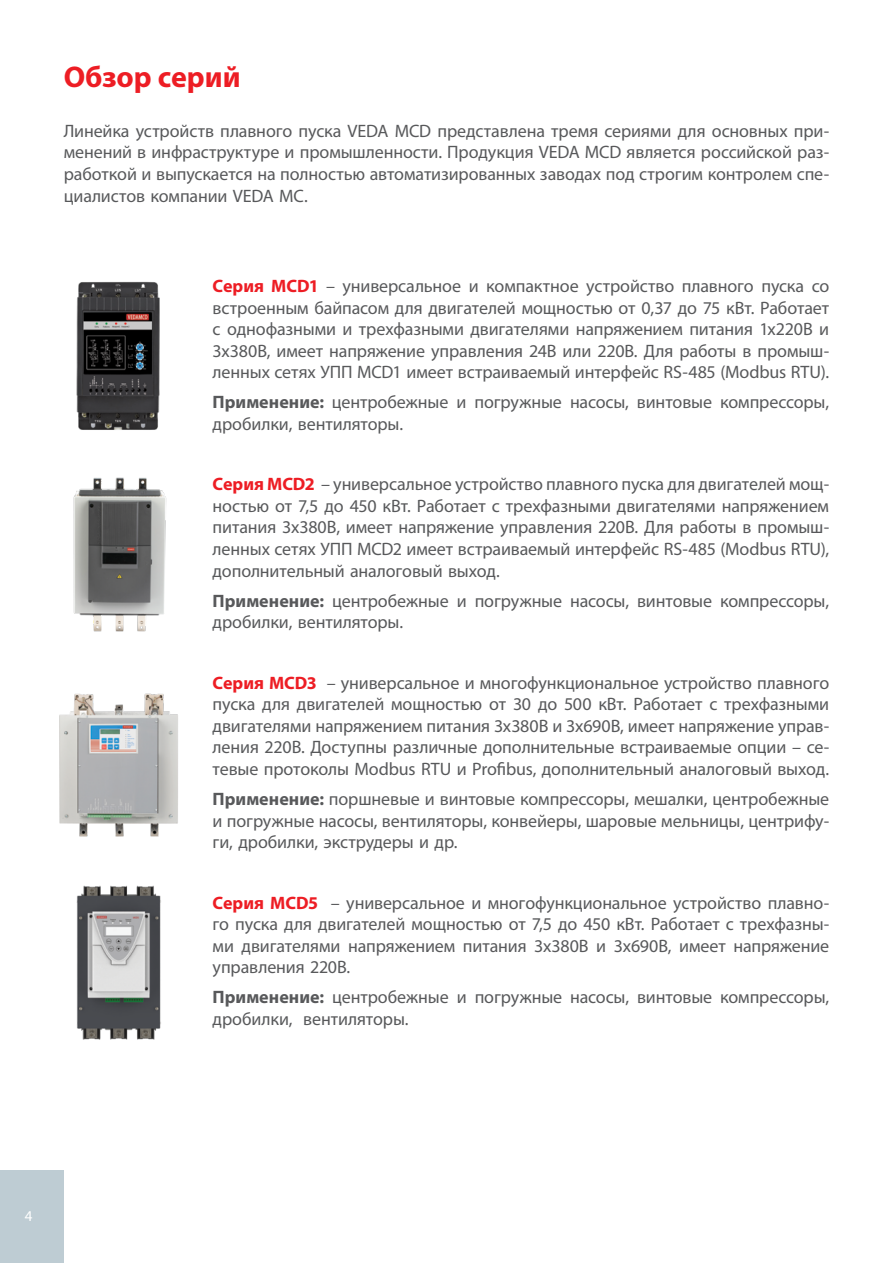
<style>
.page{position:relative;width:893px;height:1263px;background:#fff}
.page>*{position:absolute;margin:0;border:0;box-sizing:border-box;transform-origin:0 0}
.t1{font:700 30px "Myriad Pro";letter-spacing:-.005em;color:#ed1d24}
.t2{font:18px/21.6px "Myriad Pro";letter-spacing:-.005em;color:#58595b;text-align:justify}
.t3{font:15px "Myriad Pro";color:#fff}
.s1{font-weight:700;color:#ed1d24}
.s2{font-weight:700}
</style>
<div class="page">
<div style="left:0;top:1170px;width:64px;height:93px;background:#beccd3"></div>
<img style="left:76px;top:281px;width:84px;height:149px">
<img style="left:73px;top:477px;width:94px;height:155px">
<img style="left:59px;top:693px;width:119px;height:144px">
<img style="left:76px;top:885px;width:85px;height:155px">
<h1 class="t1" style="left:64px;top:58px;width:178px">Обзор серий</h1>
<p class="t2" style="left:64px;top:120px;width:767px">Линейка устройств плавного пуска VEDA MCD представлена тремя сериями для основных при&shy;менений в инфраструктуре и промышленности. Продукция VEDA MCD является российской раз&shy;работкой и выпускается на полностью автоматизированных заводах под строгим контролем спе&shy;циалистов компании VEDA MC.</p>
<p class="t2" style="left:213px;top:275px;width:618px"><span class="s1">Серия MCD1</span> – универсальное и компактное устройство плавного пуска со встроенным байпасом для двигателей мощностью от 0,37 до 75 кВт. Работает с однофазными и трехфазными двигателями напряжением питания 1х220В и 3х380В, имеет напряжение управления 24В или 220В. Для работы в промыш&shy;ленных сетях УПП MCD1 имеет встраиваемый интерфейс RS-485 (Modbus RTU).</p>
<p class="t2" style="left:213px;top:391px;width:618px"><span class="s2">Применение:</span> центробежные и погружные насосы, винтовые компрессоры, дробилки, вентиляторы.</p>
<p class="t2" style="left:213px;top:473px;width:618px"><span class="s1">Серия MCD2</span> – универсальное устройство плавного пуска для двигателей мощ&shy;ностью от 7,5 до 450 кВт. Работает с трехфазными двигателями напряжением питания 3х380В, имеет напряжение управления 220В. Для работы в промыш&shy;ленных сетях УПП MCD2 имеет встраиваемый интерфейс RS-485 (Modbus RTU), дополнительный аналоговый выход.</p>
<p class="t2" style="left:213px;top:590px;width:618px"><span class="s2">Применение:</span> центробежные и погружные насосы, винтовые компрессоры, дробилки, вентиляторы.</p>
<p class="t2" style="left:213px;top:671px;width:618px"><span class="s1">Серия MCD3</span> – универсальное и многофункциональное устройство плавного пуска для двигателей мощностью от 30 до 500 кВт. Работает с трехфазными двигателями напряжением питания 3х380В и 3х690В, имеет напряжение управ&shy;ления 220В. Доступны различные дополнительные встраиваемые опции – се&shy;тевые протоколы Modbus RTU и Profibus, дополнительный аналоговый выход.</p>
<p class="t2" style="left:213px;top:788px;width:618px"><span class="s2">Применение:</span> поршневые и винтовые компрессоры, мешалки, центробежные и погружные насосы, вентиляторы, конвейеры, шаровые мельницы, центрифу&shy;ги, дробилки, экструдеры и др.</p>
<p class="t2" style="left:213px;top:891px;width:618px"><span class="s1">Серия MCD5</span> – универсальное и многофункциональное устройство плавно&shy;го пуска для двигателей мощностью от 7,5 до 450 кВт. Работает с трехфазны&shy;ми двигателями напряжением питания 3х380В и 3х690В, имеет напряжение управления 220В.</p>
<p class="t2" style="left:213px;top:986px;width:618px"><span class="s2">Применение:</span> центробежные и погружные насосы, винтовые компрессоры, дробилки, вентиляторы.</p>
<p class="t3" style="left:25px;top:1207px;width:9px">4</p>
</div>
